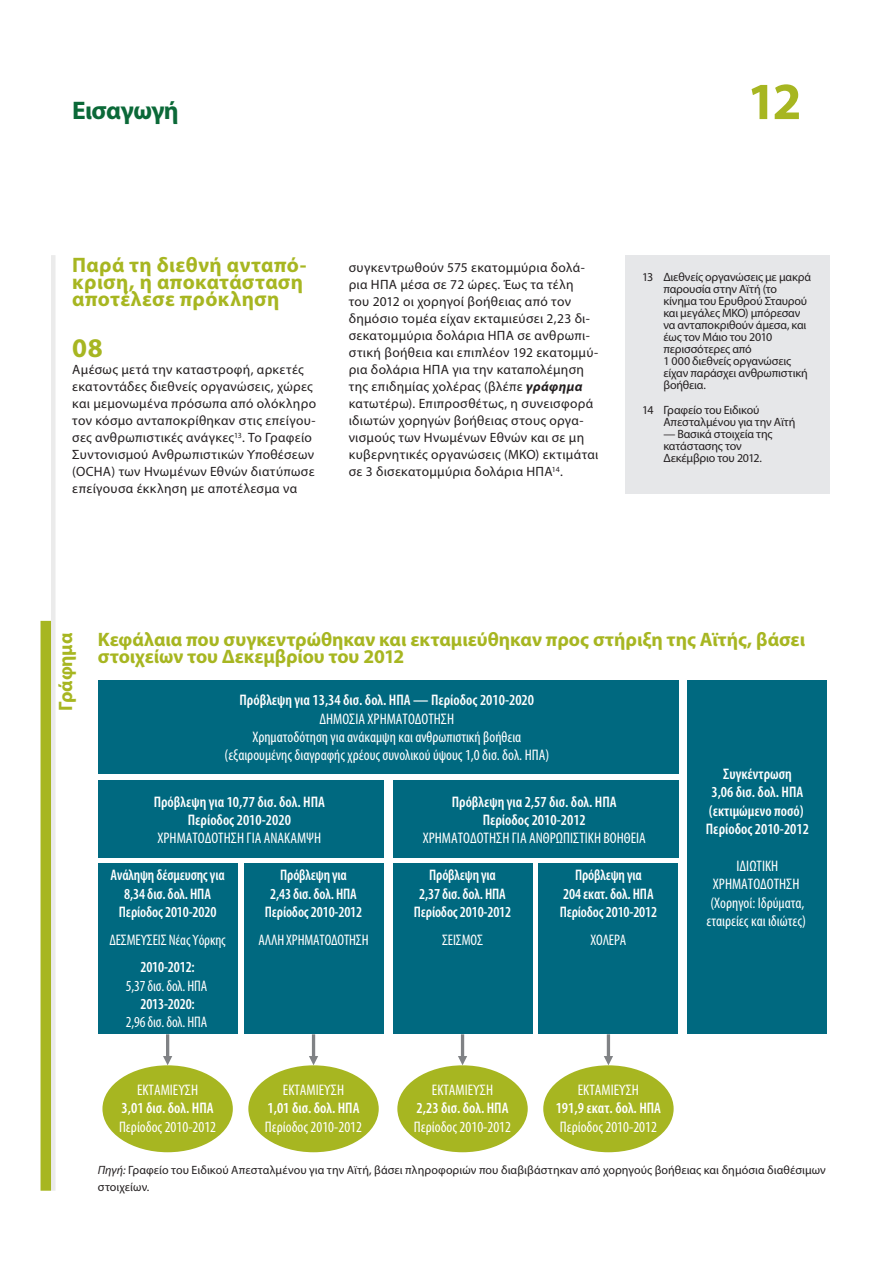
<style>
.page{position:relative;width:893px;height:1263px;background:#fff}
.page>*{position:absolute;margin:0;border:0;box-sizing:border-box;transform-origin:0 0}
.t1{font:700 52.5px "Myriad Pro";color:#a7b621}
.E_05_-_CHAP__1__TEXT{font:700 27px "Myriad Pro";color:#a7b621}
.t2{font:700 25.5px "Myriad Pro";letter-spacing:-.025em;color:#0b6938}
.E_02_-_CHAP__TITRE_C{font:700 21px/17px "Myriad Pro";letter-spacing:.02em;color:#a7b621}
.F_02_-_BOX_TITRE_COL{font:700 19.5px/17px "Myriad Pro";letter-spacing:-.005em;color:#a7b621}
.F_01_-_GRAPHICS_NUME{font:700 19.5px "Myriad Pro";letter-spacing:-.005em;color:#a7b621}
.t3{font:condensed 15.3px/18.5px "Myriad Pro";color:#fff;text-align:center}
.t4{font:600 condensed 15.3px/18.5px "Myriad Pro";letter-spacing:-.01em;color:#fff;text-align:center}
.E_05_-_CHAP__1__TEXT-2{font:13.5px/17px "Myriad Pro";letter-spacing:.02em;color:#231f20}
.E_08_-_CHAP__FOOTNOT{font:12px/12px "Myriad Pro";letter-spacing:-.015em;color:#231f20}
.F_07_-_SOURCE{font:12px/17px "Myriad Pro";letter-spacing:.005em;color:#231f20}
.s1{font-weight:700;font-style:italic}
.s2{font-weight:600}
.s3{font-weight:400}
.s4{font-style:italic}
</style>
<div class="page">
<div style="left:51px;top:255px;width:5px;height:936px;background:#ebebeb"></div>
<div style="left:625px;top:255px;width:204px;height:238px;background:#e6e7e9"></div>
<div style="left:41px;top:621px;width:10px;height:570px;background:#a7b621"></div>
<hr style="left:166px;top:1034px;width:3px;height:25px;background:#808285">
<svg style="left:163px;top:1056px;width:9px;height:9px"></svg>
<div style="left:102px;top:1065px;width:131px;height:87px;background:#a7b621;border-radius:50%"></div>
<div style="left:98px;top:863px;width:139px;height:171px;background:#006980"></div>
<div style="left:244px;top:863px;width:139px;height:171px;background:#006980"></div>
<div style="left:393px;top:863px;width:139px;height:171px;background:#006980"></div>
<div style="left:539px;top:863px;width:139px;height:171px;background:#006980"></div>
<div style="left:688px;top:680px;width:139px;height:354px;background:#006980"></div>
<div style="left:98px;top:780px;width:285px;height:77px;background:#006980"></div>
<div style="left:98px;top:680px;width:580px;height:93px;background:#006980"></div>
<div style="left:393px;top:780px;width:285px;height:77px;background:#006980"></div>
<hr style="left:312px;top:1034px;width:3px;height:25px;background:#808285">
<svg style="left:309px;top:1056px;width:9px;height:9px"></svg>
<div style="left:248px;top:1065px;width:131px;height:87px;background:#a7b621;border-radius:50%"></div>
<hr style="left:461px;top:1034px;width:3px;height:25px;background:#808285">
<svg style="left:458px;top:1056px;width:9px;height:9px"></svg>
<div style="left:397px;top:1065px;width:131px;height:87px;background:#a7b621;border-radius:50%"></div>
<hr style="left:607px;top:1034px;width:3px;height:25px;background:#808285">
<svg style="left:604px;top:1056px;width:9px;height:9px"></svg>
<div style="left:543px;top:1065px;width:131px;height:87px;background:#a7b621;border-radius:50%"></div>
<h3 class="t2" style="left:72px;top:94px;width:108px">Εισαγωγή</h3>
<h1 class="t1" style="left:747px;top:67px;width:56px">12</h1>
<p class="E_02_-_CHAP__TITRE_C" style="left:72px;top:256px;width:236px">Παρά τη διεθνή ανταπό&shy;κριση, η αποκατάσταση αποτέλεσε πρόκληση</p>
<p class="E_05_-_CHAP__1__TEXT" style="left:72px;top:330px;width:32px">08</p>
<p class="E_05_-_CHAP__1__TEXT-2" style="left:72px;top:361px;width:245px">Αμέσως μετά την καταστροφή, αρκετές εκατοντάδες διεθνείς οργανώσεις, χώρες και μεμονωμένα πρόσωπα από ολόκληρο τον κόσμο ανταποκρίθηκαν στις επείγου‑ σες ανθρωπιστικές ανάγκες<sup>13</sup>. Το Γραφείο Συντονισμού Ανθρωπιστικών Υποθέσεων (OCHA) των Ηνωμένων Εθνών διατύπωσε επείγουσα έκκληση με αποτέλεσμα να</p>
<p class="E_05_-_CHAP__1__TEXT-2" style="left:349px;top:259px;width:251px">συγκεντρωθούν 575 εκατομμύρια δολά‑ ρια ΗΠΑ μέσα σε 72 ώρες. Έως τα τέλη<br>του 2012 οι χορηγοί βοήθειας από τον δημόσιο τομέα είχαν εκταμιεύσει 2,23 δι‑ σεκατομμύρια δολάρια ΗΠΑ σε ανθρωπι‑ στική βοήθεια και επιπλέον 192 εκατομμύ‑ ρια δολάρια ΗΠΑ για την καταπολέμηση της επιδημίας χολέρας (βλέπε <span class="s1">γράφημα </span>κατωτέρω). Επιπροσθέτως, η συνεισφορά ιδιωτών χορηγών βοήθειας στους οργα‑ νισμούς των Ηνωμένων Εθνών και σε μη κυβερνητικές οργανώσεις (ΜΚΟ) εκτιμάται σε 3 δισεκατομμύρια δολάρια ΗΠΑ<sup>14</sup>.</p>
<p class="E_08_-_CHAP__FOOTNOT" style="left:663px;top:271px;width:149px;text-indent:-21px">13 Διεθνείς οργανώσεις με μακρά παρουσία στην Αϊτή (το κίνημα του Ερυθρού Σταυρού και μεγάλες ΜΚΟ) μπόρεσαν να ανταποκριθούν άμεσα, και έως τον Μάιο του 2010 περισσότερες από<br>1 000 διεθνείς οργανώσεις είχαν παράσχει ανθρωπιστική βοήθεια.</p>
<p class="E_08_-_CHAP__FOOTNOT" style="left:663px;top:404px;width:134px;text-indent:-21px">14 Γραφείο του Ειδικού<br>Απεσταλμένου για την Αϊτή</p>
<p class="E_08_-_CHAP__FOOTNOT" style="left:663px;top:428px;width:111px">— Βασικά στοιχεία της κατάστασης τον<br>Δεκέμβριο του 2012.</p>
<p class="F_01_-_GRAPHICS_NUME" style="left:53px;top:711px;width:80px;rotate:-90deg">Γράφημα</p>
<p class="F_02_-_BOX_TITRE_COL" style="left:98px;top:631px;width:709px">Κεφάλαια που συγκεντρώθηκαν και εκταμιεύθηκαν προς στήριξη της Αϊτής, βάσει στοιχείων του Δεκεμβρίου του 2012</p>
<p class="t3" style="left:224px;top:691px;width:326px"><span class="s2">Πρόβλεψη για 13,34 δισ. δολ. ΗΠΑ — Περίοδος 2010-2020 </span>∆ΗΜΟΣΙΑ ΧΡΗΜΑΤΟ∆ΟΤΗΣΗ<br>Χρηματοδότηση για ανάκαμψη και ανθρωπιστική βοήθεια (εξαιρουμένης διαγραφής χρέους συνολικού ύψους 1,0 δισ. δολ. ΗΠΑ)</p>
<p class="t4" style="left:154px;top:793px;width:173px">Πρόβλεψη για 10,77 δισ. δολ. ΗΠΑ<br>Περίοδος 2010-2020<br><span class="s3">ΧΡΗΜΑΤΟ∆ΟΤΗΣΗ ΓΙΑ ΑΝΑΚΑΜΨΗ</span></p>
<p class="t4" style="left:423px;top:793px;width:225px">Πρόβλεψη για 2,57 δισ. δολ. ΗΠΑ<br>Περίοδος 2010-2012<br><span class="s3">ΧΡΗΜΑΤΟ∆ΟΤΗΣΗ ΓΙΑ ΑΝΘΡΩΠΙΣΤΙΚΗ ΒΟΗΘΕΙΑ</span></p>
<p class="t4" style="left:111px;top:866px;width:116px">Ανάληψη δέσμευσης για<br>8,34 δισ. δολ. ΗΠΑ<br>Περίοδος 2010-2020</p>
<p class="t3" style="left:109px;top:926px;width:118px;line-height:27.6px">∆ΕΣΜΕΥΣΕΙΣ Νέας Υόρκης<br><span class="s2">2010-2012:</span></p>
<p class="t3" style="left:126px;top:977px;width:83px">5,37 δισ. δολ. ΗΠΑ<br><span class="s2">2013-2020:<br></span>2,96 δισ. δολ. ΗΠΑ</p>
<p class="t4" style="left:265px;top:866px;width:99px">Πρόβλεψη για<br>2,43 δισ. δολ. ΗΠΑ<br>Περίοδος 2010-2012</p>
<p class="t3" style="left:258px;top:931px;width:112px">ΑΛΛΗ ΧΡΗΜΑΤΟ∆ΟΤΗΣΗ</p>
<p class="t4" style="left:414px;top:866px;width:99px">Πρόβλεψη για<br>2,37 δισ. δολ. ΗΠΑ<br>Περίοδος 2010-2012</p>
<p class="t3" style="left:442px;top:931px;width:43px">ΣΕΙΣΜΟΣ</p>
<p class="t4" style="left:560px;top:866px;width:99px">Πρόβλεψη για<br>204 εκατ. δολ. ΗΠΑ<br>Περίοδος 2010-2012</p>
<p class="t3" style="left:590px;top:931px;width:37px">ΧΟΛΕΡΑ</p>
<p class="t4" style="left:706px;top:765px;width:105px">Συγκέντρωση<br>3,06 δισ. δολ. ΗΠΑ (εκτιμώμενο ποσό)<br>Περίοδος 2010-2012</p>
<p class="t3" style="left:706px;top:857px;width:101px">Ι∆ΙΩΤΙΚΗ<br>ΧΡΗΜΑΤΟ∆ΟΤΗΣΗ (Χορηγοί: Ιδρύματα, εταιρείες και ιδιώτες)</p>
<p class="t3" style="left:265px;top:1081px;width:99px">ΕΚΤΑΜΙΕΥΣΗ<br><span class="s2">1,01 δισ. δολ. ΗΠΑ<br></span>Περίοδος 2010-2012</p>
<p class="t3" style="left:414px;top:1081px;width:99px">ΕΚΤΑΜΙΕΥΣΗ<br><span class="s2">2,23 δισ. δολ. ΗΠΑ<br></span>Περίοδος 2010-2012</p>
<p class="t3" style="left:556px;top:1081px;width:107px">ΕΚΤΑΜΙΕΥΣΗ<br><span class="s2">191,9 εκατ. δολ. ΗΠΑ<br></span>Περίοδος 2010-2012</p>
<p class="F_07_-_SOURCE" style="left:98px;top:1161px;width:730px"><span class="s4">Πηγή:</span> Γραφείο του Ειδικού Απεσταλμένου για την Αϊτή, βάσει πληροφοριών που διαβιβάστηκαν από χορηγούς βοήθειας και δημόσια διαθέσιμων στοιχείων.</p>
<p class="t3" style="left:119px;top:1081px;width:99px">ΕΚΤΑΜΙΕΥΣΗ<br><span class="s2">3,01 δισ. δολ. ΗΠΑ<br></span>Περίοδος 2010-2012</p>
</div>
